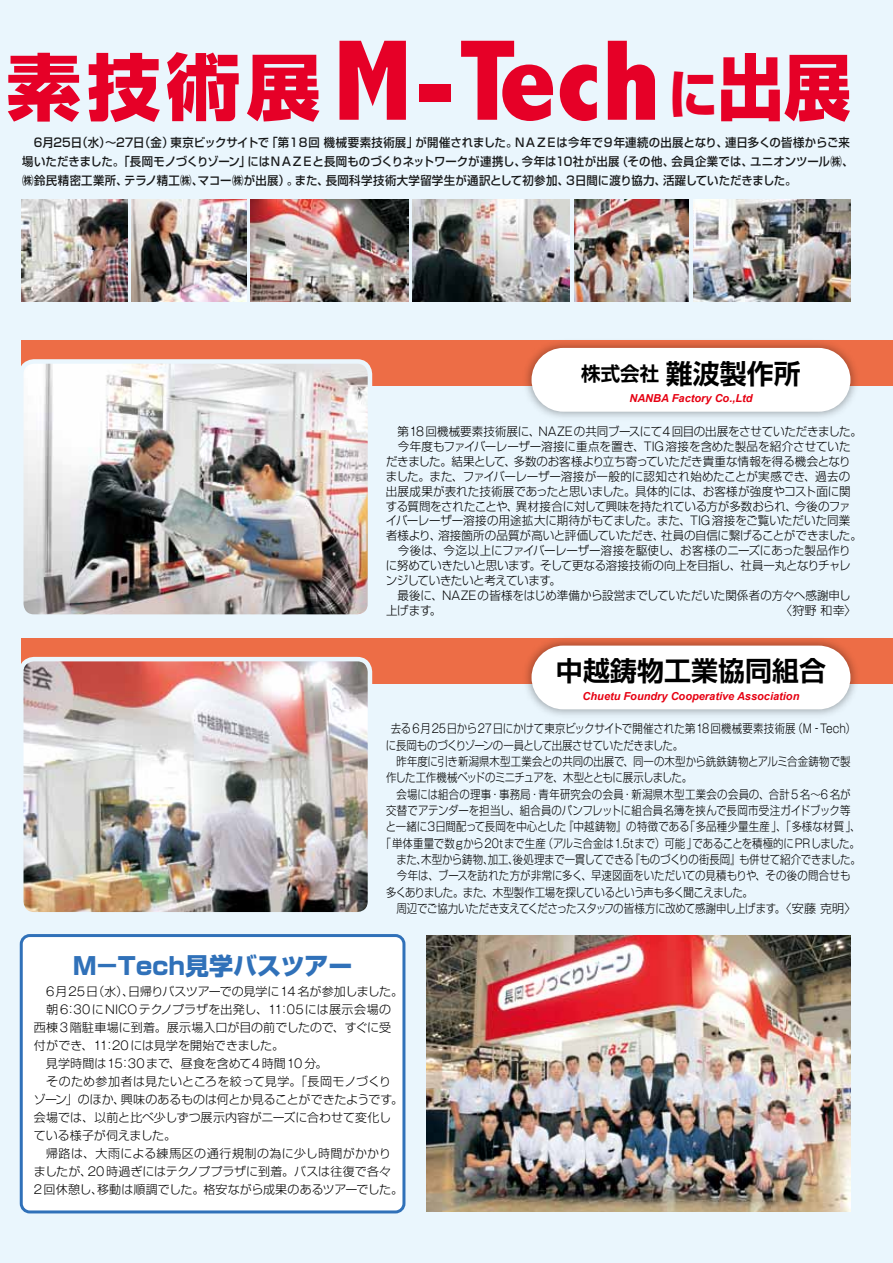
<style>
.page{position:relative;width:893px;height:1263px;background:#eaf6fd}
.page>*{position:absolute;margin:0;border:0;box-sizing:border-box;transform-origin:0 0}
.t1{font:800 condensed 115.95px "Abadi";color:#e60027;scale:1.06 1}
.t2{font:800 72px "Shin Go Pro";color:#e60027}
.t3{font:700 27px "Shin Go Pro De";color:#000}
.t4{font:800 24px "Shin Go Pro";letter-spacing:-.02em;color:#2353a4}
.t5{font:300 12px "Shin Go Pro";letter-spacing:-.01em;color:#000;scale:.96 1}
.t6{font:300 12px/16.4px "Shin Go Pro";letter-spacing:-.01em;color:#000;scale:.87 1}
.t7{font:500 12px/18.8px "Shin Go Pro";color:#000;scale:.95 1}
.t8{font:300 12px "Shin Go Pro";letter-spacing:-.01em;color:#000}
.t9{font:300 12px "Shin Go Pro";letter-spacing:.01em;color:#000}
.t10{font:300 12px "Shin Go Pro";letter-spacing:.02em;color:#000;scale:.87 1}
.t11{font:300 12px "Shin Go Pro";letter-spacing:.01em;color:#000;scale:.87 1}
.t12{font:300 12px "Shin Go Pro";letter-spacing:-.065em;color:#000;scale:.87 1}
.t13{font:300 12px "Shin Go Pro";letter-spacing:-.03em;color:#000}
.t14{font:300 12px "Shin Go Pro";letter-spacing:.015em;color:#000}
.t15{font:300 12px "Shin Go Pro";letter-spacing:.025em;color:#000}
.t16{font:300 12px "Shin Go Pro";letter-spacing:-.035em;color:#000;scale:.96 1}
.t17{font:italic 700 10.95px "Arial";color:#e60012}
.s1{font-family:"Shin Go Pro";font-stretch:normal;font-size:52.5px}
.s2{font-family:"Shin Go Pro";font-stretch:normal;font-size:71.85px}
.s3{font-size:19.5px}
.s4{font-family:"Gothic MB101 Pro"}
</style>
<div class="page">
<div style="left:21px;top:935px;width:383px;height:277px;background:#fff;border-radius:9px"></div>
<div style="left:20px;top:934px;width:385px;height:279px;border:3px solid #3071b9;border-radius:9px"></div>
<div style="left:21px;top:638px;width:872px;height:45px;background:#ed6d46"></div>
<img style="left:519px;top:639px;width:344px;height:76px">
<div style="left:531px;top:646px;width:319px;height:63px;background:#fff;border-radius:32px"></div>
<div style="left:21px;top:340px;width:872px;height:46px;background:#ed6d46"></div>
<img style="left:526px;top:342px;width:330px;height:75px">
<div style="left:531px;top:348px;width:319px;height:64px;background:#fff;border-radius:32px"></div>
<svg style="left:70px;top:934px;width:30px;height:4px"></svg>
<img style="left:24px;top:364px;width:343px;height:250px">
<div style="left:19px;top:359px;width:353px;height:260px;border:4px solid #eaf6fd;border-radius:13px"></div>
<img style="left:693px;top:200px;width:157px;height:102px">
<img style="left:574px;top:200px;width:115px;height:102px">
<img style="left:412px;top:200px;width:158px;height:102px">
<img style="left:251px;top:200px;width:157px;height:102px">
<img style="left:132px;top:200px;width:115px;height:102px">
<img style="left:21px;top:200px;width:107px;height:102px">
<img style="left:24px;top:662px;width:343px;height:249px">
<div style="left:19px;top:657px;width:353px;height:259px;border:4px solid #eaf6fd;border-radius:13px"></div>
<img style="left:427px;top:935px;width:423px;height:277px">
<h1 class="t1" style="left:334px;top:14px;width:489px">M-Tech<span class="s1">に</span><span class="s2">出展</span></h1>
<h2 class="t2" style="left:7px;top:30px;width:611px">素技術展　　　　</h2>
<p class="t7" style="left:22px;top:132px;width:876px;text-indent:11px">6月25日（水）～２７日（金）東京ビックサイトで「第１８回 機械要素技術展」が開催されました。ＮＡＺＥは今年で９年連続の出展となり、連日多くの皆様からご来場いただきました。「長岡モノづくりゾーン」にはＮＡＺＥと長岡ものづくりネットワークが連携し、今年は10社が出展（その他、会員企業では、ユニオンツール㈱、㈱鈴民精密工業所、テラノ精工㈱、マコー㈱が出展）。また、長岡科学技術大学留学生が通訳として初参加、３日間に渡り協力、活躍していただきました。</p>
<h3 class="t3" style="left:581px;top:351px;width:221px"><span class="s3">株式会社</span> 難波製作所</h3>
<p class="t17" style="left:629px;top:391px;width:125px">NANBA Factory Co.,Ltd</p>
<p class="t5" style="left:398px;top:421px;width:485px">第<span class="s4">18</span>回機械要素技術展に、<span class="s4">NAZE</span>の共同ブースにて<span class="s4">4</span>回目の出展をさせていただきました。</p>
<p class="t5" style="left:398px;top:436px;width:473px">今年度もファイバーレーザー溶接に重点を置き、<span class="s4">TIG</span>溶接を含めた製品を紹介させていた</p>
<p class="t5" style="left:386px;top:451px;width:485px">だきました。結果として、多数のお客様より立ち寄っていただき貴重な情報を得る機会となり</p>
<p class="t5" style="left:386px;top:466px;width:485px">ました。また、ファイバーレーザー溶接が一般的に認知され始めたことが実感でき、過去の</p>
<p class="t5" style="left:386px;top:481px;width:485px">出展成果が表れた技術展であったと思いました。具体的には、お客様が強度やコスト面に関</p>
<p class="t5" style="left:386px;top:496px;width:485px">する質問をされたことや、異材接合に対して興味を持たれている方が多数おられ、今後のファ</p>
<p class="t5" style="left:386px;top:511px;width:485px">イバーレーザー溶接の用途拡大に期待がもてました。また、<span class="s4">TIG</span>溶接をご覧いただいた同業</p>
<p class="t5" style="left:386px;top:526px;width:497px">者様より、溶接箇所の品質が高いと評価していただき、社員の自信に繋げることができました。</p>
<p class="t5" style="left:398px;top:541px;width:473px">今後は、今迄以上にファイバーレーザー溶接を駆使し、お客様のニーズにあった製品作り</p>
<p class="t5" style="left:386px;top:556px;width:485px">に努めていきたいと思います。そして更なる溶接技術の向上を目指し、社員一丸となりチャレ</p>
<p class="t16" style="left:386px;top:571px;width:184px">ンジしていきたいと考えています。</p>
<p class="t5" style="left:398px;top:586px;width:473px">最後に、<span class="s4">NAZE</span>の皆様をはじめ準備から設営までしていただいた関係者の方々へ感謝申し</p>
<p class="t5" style="left:386px;top:601px;width:59px">上げます。</p>
<p class="t8" style="left:780px;top:601px;width:78px">〈狩野和幸〉</p>
<h3 class="t3" style="left:556px;top:649px;width:271px">中越鋳物工業協同組合</h3>
<p class="t17" style="left:583px;top:689px;width:218px">Chuetu Foundry Cooperative Association</p>
<h3 class="t4" style="left:73px;top:946px;width:281px">Ｍ－Ｔｅｃｈ見学バスツアー</h3>
<p class="t6" style="left:386px;top:719px;width:542px;text-indent:5px">去る<span class="s4">6</span>月<span class="s4">25</span>日から<span class="s4">27</span>日にかけて東京ビックサイトで開催された第<span class="s4">18</span>回機械要素技術展（<span class="s4">M</span>‐<span class="s4">Tech</span>）に長岡ものづくりゾーンの一員として出展させていただきました。</p>
<p class="t6" style="left:386px;top:752px;width:535px;text-indent:10px">昨年度に引き新潟県木型工業会との共同の出展で、同一の木型から銑鉄鋳物とアルミ合金鋳物で製作した工作機械ベッドのミニチュアを、木型とともに展示しました。</p>
<p class="t10" style="left:397px;top:784px;width:523px">会場には組合の理事・事務局・青年研究会の会員・新潟県木型工業会の会員の、合計<span class="s4">5</span>名～<span class="s4">6</span>名が</p>
<p class="t6" style="left:386px;top:801px;width:535px">交替でアテンダーを担当し、組合員のパンフレットに組合員名簿を挟んで長岡市受注ガイドブック等</p>
<p class="t6" style="left:386px;top:817px;width:547px">と一緒に３日間配って長岡を中心とした『中越鋳物』の特徴である｢多品種少量生産｣、｢多様な材質｣、</p>
<p class="t6" style="left:386px;top:833px;width:546px">｢単体重量で数ｇから<span class="s4">20t</span>まで生産（アルミ合金は<span class="s4">1.5t</span>まで）可能｣であることを積極的に<span class="s4">PR</span>しました。</p>
<p class="t6" style="left:396px;top:850px;width:535px">また、木型から鋳物、加工、後処理まで一貫してできる『ものづくりの街長岡』も併せて紹介できました。</p>
<p class="t11" style="left:397px;top:866px;width:523px">今年は、ブースを訪れた方が非常に多く、早速図面をいただいての見積もりや、その後の問合せも</p>
<p class="t12" style="left:386px;top:882px;width:423px">多くありました。また、木型製作工場を探しているという声も多く聞こえました。</p>
<p class="t6" style="left:396px;top:899px;width:530px">周辺でご協力いただき支えてくださったスタッフの皆様方に改めて感謝申し上げます。〈安藤克明〉</p>
<p class="t13" style="left:46px;top:982px;width:359px"><span class="s4">6</span>月<span class="s4">25</span>日（水）、日帰りバスツアーでの見学に<span class="s4">14</span> 名が参加しました。</p>
<p class="t9" style="left:46px;top:1000px;width:346px">朝<span class="s4">6</span>：<span class="s4">30</span>に<span class="s4">NICO</span>テクノプラザを出発し、<span class="s4">11</span>：<span class="s4">05</span>には展示会場の</p>
<p class="t8" style="left:34px;top:1018px;width:359px">西棟<span class="s4">3</span>階駐車場に到着。展示場入口が目の前でしたので、すぐに受</p>
<p class="t9" style="left:34px;top:1036px;width:252px">付ができ、<span class="s4">11</span>：<span class="s4">20</span>には見学を開始できました。</p>
<p class="t8" style="left:46px;top:1054px;width:283px">見学時間は<span class="s4">15</span>：<span class="s4">30</span>まで、昼食を含めて<span class="s4">4</span>時間<span class="s4">10</span>分。</p>
<p class="t14" style="left:46px;top:1072px;width:346px">そのため参加者は見たいところを絞って見学。「長岡モノづくり</p>
<p class="t8" style="left:34px;top:1090px;width:371px">ゾーン」のほか、興味のあるものは何とか見ることができたようです。</p>
<p class="t8" style="left:34px;top:1108px;width:359px">会場では、以前と比べ少しずつ展示内容がニーズに合わせて変化し</p>
<p class="t8" style="left:34px;top:1126px;width:144px">ている様子が伺えました。</p>
<p class="t15" style="left:46px;top:1144px;width:346px">帰路は、大雨による練馬区の通行規制の為に少し時間がかかり</p>
<p class="t8" style="left:34px;top:1162px;width:359px">ましたが、<span class="s4">20</span> 時過ぎにはテクノププラザに到着。バスは往復で各々</p>
<p class="t8" style="left:34px;top:1180px;width:371px"><span class="s4">2</span>回休憩し、移動は順調でした。格安ながら成果のあるツアーでした。</p>
</div>
